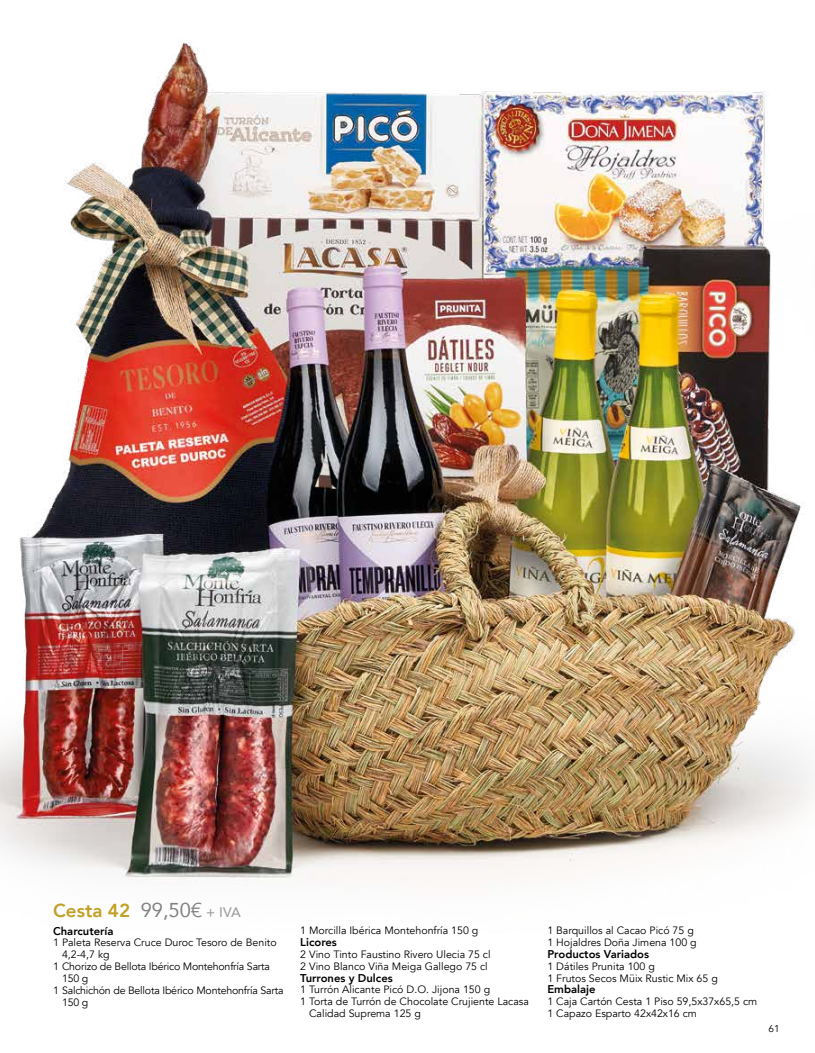
<style>
.page{position:relative;width:815px;height:1053px;background:#fff}
.page>*{position:absolute;margin:0;border:0;box-sizing:border-box;transform-origin:0 0}
.t1{font:800 18.75px "Avenir";color:#c1a128}
.t2{font:800 11.25px "Avenir";color:#000}
.t3{font:10.62px/11.9px "Avenir";color:#000}
.t4{font:10.62px "Avenir";letter-spacing:-.02em;color:#000}
.t5{font:10px "Avenir";color:#000}
.s1{font-weight:400;font-size:20px;color:#828282}
.s2{font-weight:500;font-size:13.75px;color:#9e9d9d}
</style>
<div class="page">
<img style="left:0;top:40px;width:815px;height:842px">
<h1 class="t1" style="left:53px;top:895px;width:189px">Cesta 42 <span class="s1">99,50€</span> <span class="s2">+ IVA</span></h1>
<p class="t2" style="left:53px;top:921px;width:62px">Charcutería</p>
<p class="t3" style="left:53px;top:937px;width:225px">1 Paleta Reserva Cruce Duroc Tesoro de Benito</p>
<p class="t3" style="left:62px;top:948px;width:49px">4,2-4,7 kg</p>
<p class="t4" style="left:53px;top:960px;width:218px">1 Chorizo de Bellota Ibérico Montehonfría Sarta</p>
<p class="t3" style="left:62px;top:972px;width:28px">150 g</p>
<p class="t4" style="left:53px;top:983px;width:232px">1 Salchichón de Bellota Ibérico Montehonfría Sarta</p>
<p class="t3" style="left:62px;top:996px;width:28px">150 g</p>
<p class="t3" style="left:300px;top:924px;width:180px">1 Morcilla Ibérica Montehonfría 150 g</p>
<p class="t2" style="left:300px;top:933px;width:38px">Licores</p>
<p class="t3" style="left:300px;top:948px;width:192px">2 Vino Tinto Faustino Rivero Ulecia 75 cl<br>2 Vino Blanco Viña Meiga Gallego 75 cl</p>
<p class="t2" style="left:300px;top:968px;width:94px">Turrones y Dulces</p>
<p class="t3" style="left:300px;top:983px;width:191px">1 Turrón Alicante Picó D.O. Jijona 150 g</p>
<p class="t3" style="left:300px;top:995px;width:230px">1 Torta de Turrón de Chocolate Crujiente Lacasa</p>
<p class="t3" style="left:309px;top:1007px;width:113px">Calidad Suprema 125 g</p>
<p class="t3" style="left:547px;top:924px;width:151px">1 Barquillos al Cacao Picó 75 g<br>1 Hojaldres Doña Jimena 100 g</p>
<p class="t2" style="left:547px;top:944px;width:103px">Productos Variados</p>
<p class="t3" style="left:547px;top:960px;width:172px">1 Dátiles Prunita 100 g<br>1 Frutos Secos Müix Rustic Mix 65 g</p>
<p class="t2" style="left:547px;top:980px;width:50px">Embalaje</p>
<p class="t3" style="left:547px;top:995px;width:211px">1 Caja Cartón Cesta 1 Piso 59,5x37x65,5 cm<br>1 Capazo Esparto 42x42x16 cm</p>
<p class="t5" style="left:768px;top:1022px;width:13px">61</p>
</div>
